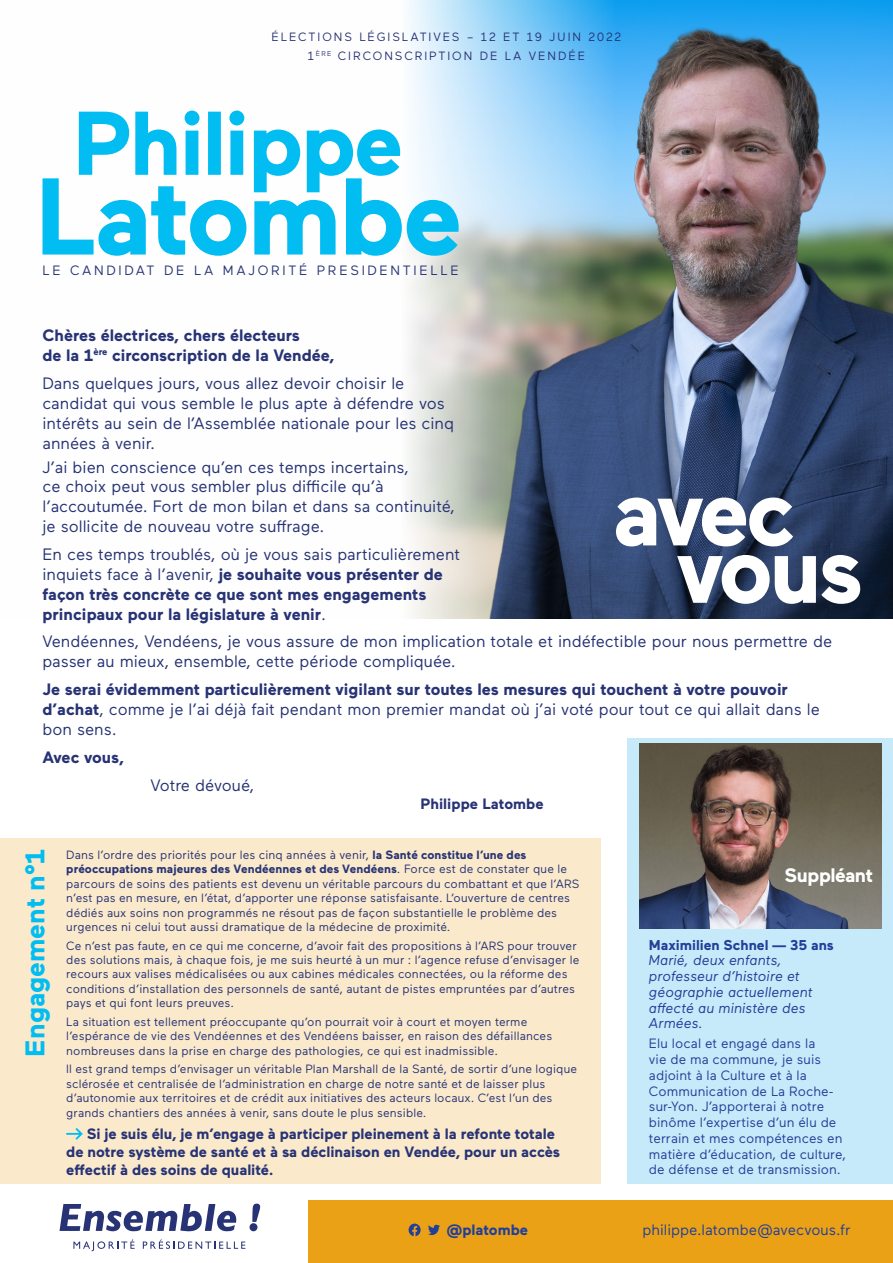
<style>
.page{position:relative;width:893px;height:1263px;background:#fff}
.page>*{position:absolute;margin:0;border:0;box-sizing:border-box;transform-origin:0 0}
.t1{font:700 27px "Maax";color:#01bdf2}
.t2{font:700 19.5px "Maax";letter-spacing:-.025em;color:#fff}
.t3{font:16.5px/19.8px "Maax";color:#273375}
.t4{font:700 16.5px/19.8px "Maax";color:#273375}
.t5{font:700 15px/18px "Maax";letter-spacing:-.005em;color:#273375}
.t6{font:15px "Maax";color:#223f99}
.t7{font:700 15px "Maax";color:#223f99}
.t8{font:italic 14.25px/15.8px "Maax";letter-spacing:.005em;color:#223f99}
.t9{font:700 14.25px "Maax";color:#223f99}
.t10{font:13.5px/15.8px "Maax";letter-spacing:.005em;color:#223f99}
.t11{font:13.5px "Maax";letter-spacing:.2em;color:#273375}
.t12{font:12px/14.4px "Maax";letter-spacing:.01em;color:#273375}
.t13{font:12px/18.6px "Maax";letter-spacing:.16em;color:#273375;text-align:center}
.s1{font-weight:400}
.s2{font-weight:700}
</style>
<div class="page">
<img style="left:42px;top:0;width:851px;height:619px">
<svg style="left:43px;top:111px;width:416px;height:145px"></svg>
<div style="left:309px;top:1201px;width:584px;height:62px;background:#eaa116"></div>
<div style="left:0;top:838px;width:600px;height:346px;background:#fae9cb"></div>
<svg style="left:409px;top:1223px;width:12px;height:13px"></svg>
<svg style="left:428px;top:1224px;width:12px;height:11px"></svg>
<svg style="left:73px;top:1239px;width:62px;height:12px"></svg>
<svg style="left:143px;top:1239px;width:102px;height:10px"></svg>
<svg style="left:60px;top:1204px;width:176px;height:27px"></svg>
<svg style="left:252px;top:1203px;width:8px;height:19px"></svg>
<div style="left:250px;top:1223px;width:7px;height:8px;background:#273375;border-radius:50%"></div>
<svg style="left:66px;top:1128px;width:17px;height:12px"></svg>
<img style="left:459px;top:15px;width:434px;height:604px">
<svg style="left:616px;top:497px;width:177px;height:49px"></svg>
<svg style="left:677px;top:555px;width:183px;height:49px"></svg>
<div style="left:628px;top:738px;width:265px;height:446px;background:#c7eafa"></div>
<img style="left:640px;top:743px;width:241px;height:186px">
<p class="t13" style="left:272px;top:27px;width:351px">ÉLECTIONS LÉGISLATIVES – 12 ET 19 JUIN 2022<br>1<sup>ÈRE</sup> CIRCONSCRIPTION DE LA VENDÉE</p>
<p class="t11" style="left:43px;top:261px;width:418px">LE CANDIDAT DE LA MAJORITÉ PRESIDENTIELLE</p>
<h3 class="t4" style="left:43px;top:324px;width:293px">Chères électrices, chers électeurs<br>de la 1<sup>ère</sup> circonscription de la Vendée,</h3>
<h3 class="t3" style="left:43px;top:372px;width:413px">Dans quelques jours, vous allez devoir choisir le candidat qui vous semble le plus apte à défendre vos intérêts au sein de l’Assemblée nationale pour les cinq années à venir.</h3>
<h3 class="t3" style="left:43px;top:456px;width:414px">J’ai bien conscience qu’en ces temps incertains,<br>ce choix peut vous sembler plus difficile qu’à l’accoutumée. Fort de mon bilan et dans sa continuité, je sollicite de nouveau votre suffrage.</h3>
<h3 class="t4" style="left:43px;top:543px;width:419px"><span class="s1">En ces temps troublés, où je vous sais particulièrement inquiets face à l’avenir,</span> je souhaite vous présenter de façon très concrète ce que sont mes engagements principaux pour la législature à venir<span class="s1">.</span></h3>
<h3 class="t3" style="left:43px;top:630px;width:791px">Vendéennes, Vendéens, je vous assure de mon implication totale et indéfectible pour nous permettre de passer au mieux, ensemble, cette période compliquée.</h3>
<h3 class="t4" style="left:43px;top:678px;width:779px">Je serai évidemment particulièrement vigilant sur toutes les mesures qui touchent à votre pouvoir d’achat<span class="s1">, comme je l’ai déjà fait pendant mon premier mandat où j’ai voté pour tout ce qui allait dans le bon sens.</span></h3>
<h3 class="t4" style="left:43px;top:746px;width:83px">Avec vous,</h3>
<h3 class="t3" style="left:151px;top:774px;width:105px">Votre dévoué,</h3>
<p class="t5" style="left:421px;top:794px;width:124px">Philippe Latombe</p>
<h1 class="t1" style="left:15px;top:1056px;width:209px;rotate:-90deg">Engagement n°1</h1>
<p class="t12" style="left:66px;top:847px;width:515px">Dans l’ordre des priorités pour les cinq années à venir, <span class="s2">la Santé constitue l’une des préoccupations majeures des Vendéennes et des Vendéens</span>. Force est de constater que le parcours de soins des patients est devenu un véritable parcours du combattant et que l’ARS n’est pas en mesure, en l’état, d’apporter une réponse satisfaisante. L’ouverture de centres dédiés aux soins non programmés ne résout pas de façon substantielle le problème des urgences ni celui tout aussi dramatique de la médecine de proximité.</p>
<p class="t12" style="left:66px;top:937px;width:515px">Ce n’est pas faute, en ce qui me concerne, d’avoir fait des propositions à l’ARS pour trouver des solutions mais, à chaque fois, je me suis heurté à un mur : l’agence refuse d’envisager le recours aux valises médicalisées ou aux cabines médicales connectées, ou la réforme des conditions d’installation des personnels de santé, autant de pistes empruntées par d’autres pays et qui font leurs preuves.</p>
<p class="t12" style="left:66px;top:1013px;width:487px">La situation est tellement préoccupante qu’on pourrait voir à court et moyen terme l’espérance de vie des Vendéennes et des Vendéens baisser, en raison des défaillances nombreuses dans la prise en charge des pathologies, ce qui est inadmissible.</p>
<p class="t12" style="left:66px;top:1061px;width:512px">Il est grand temps d’envisager un véritable Plan Marshall de la Santé, de sortir d’une logique sclérosée et centralisée de l’administration en charge de notre santé et de laisser plus d’autonomie aux territoires et de crédit aux initiatives des acteurs locaux. C’est l’un des grands chantiers des années à venir, sans doute le plus sensible.</p>
<p class="t5" style="left:66px;top:1123px;width:495px;text-indent:20px">Si je suis élu, je m’engage à participer pleinement à la refonte totale de notre système de santé et à sa déclinaison en Vendée, pour un accès effectif à des soins de qualité.</p>
<h2 class="t2" style="left:784px;top:860px;width:90px">Suppléant</h2>
<p class="t9" style="left:649px;top:934px;width:186px">Maximilien Schnel — 35 ans</p>
<p class="t8" style="left:649px;top:951px;width:165px">Marié, deux enfants, professeur d’histoire et géographie actuellement affecté au ministère des<br>Armées.</p>
<p class="t10" style="left:649px;top:1035px;width:199px">Elu local et engagé dans la<br>vie de ma commune, je suis adjoint à la Culture et à la<br>Communication de La Roche&shy;sur-Yon. J’apporterai à notre binôme l’expertise d’un élu de terrain et mes compétences en matière d’éducation, de culture, de défense et de transmission.</p>
<p class="t7" style="left:446px;top:1219px;width:83px">@platombe</p>
<p class="t6" style="left:642px;top:1219px;width:210px">philippe.latombe@avecvous.fr</p>
</div>
